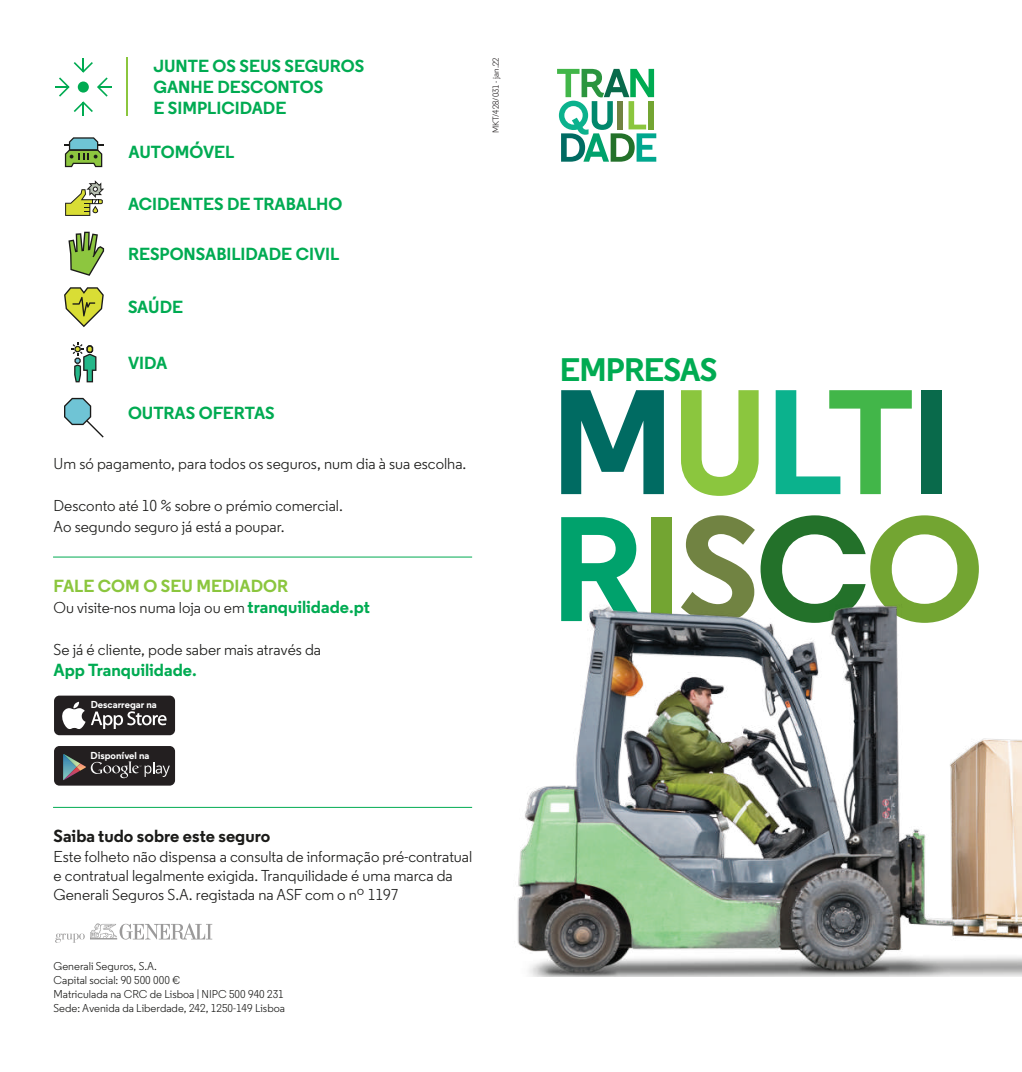
<style>
.page{position:relative;width:1022px;height:1072px;background:#fff}
.page>*{position:absolute;margin:0;border:0;box-sizing:border-box;transform-origin:0 0}
.t1{font:700 148.4px/126.9px "Regular TQ";letter-spacing:-.025em;color:#73a532}
.t2{font:700 32.55px "Regular TQ";letter-spacing:-.025em;color:#00ab52}
.t3{font:700 17.5px/21px "Regular TQ";color:#00ab52}
.t4{font:700 17.5px "Regular TQ";color:#1b1b19}
.t5{font:700 17.5px "Regular TQ";color:#8bc63e}
.t6{font:15.75px/19.2px "Regular TQ";color:#1b1b19}
.t7{font:11.38px/14px "Regular TQ";color:#1b1b19}
.t8{font:700 10.15px "Regular TQ";color:#fff}
.t9{font:8.75px "Regular TQ";color:#231f20}
.s1{font-weight:700;font-size:17.5px;color:#00ab52}
.s2{color:#006b62}
.s3{color:#8bc63e}
.s4{color:#0bb28d}
.s5{color:#42b649}
.s6{color:#096a4b}
.s7{color:#00a26c}
.s8{color:#718342}
.s9{color:#23712a}
</style>
<div class="page">
<svg style="left:557px;top:69px;width:99px;height:93px"></svg>
<img style="left:517px;top:604px;width:505px;height:372px">
<hr style="left:53px;top:556px;width:419px;height:1px;background:#00ab52">
<div style="left:54px;top:695px;width:121px;height:40px;background:#231f20;border-radius:5px"></div>
<svg style="left:62px;top:701px;width:105px;height:28px"></svg>
<div style="left:54px;top:746px;width:121px;height:39px;background:#231f20;border-radius:5px"></div>
<svg style="left:63px;top:754px;width:107px;height:26px"></svg>
<hr style="left:53px;top:807px;width:419px;height:1px;background:#00ab52">
<svg style="left:55px;top:923px;width:157px;height:19px"></svg>
<svg style="left:64px;top:137px;width:39px;height:30px"></svg>
<svg style="left:64px;top:287px;width:40px;height:40px"></svg>
<svg style="left:64px;top:398px;width:40px;height:39px"></svg>
<svg style="left:71px;top:343px;width:25px;height:39px"></svg>
<svg style="left:68px;top:232px;width:36px;height:44px"></svg>
<svg style="left:65px;top:180px;width:39px;height:36px"></svg>
<svg style="left:55px;top:58px;width:57px;height:58px"></svg>
<div style="left:78px;top:81px;width:11px;height:12px;background:#00ab52;border-radius:50%"></div>
<hr style="left:126px;top:58px;width:2px;height:58px;background:#8bc63e">
<p class="t3" style="left:153px;top:55px;width:212px">JUNTE OS SEUS SEGUROS<br>GANHE DESCONTOS<br>E SIMPLICIDADE</p>
<p class="t3" style="left:128px;top:141px;width:107px">AUTOMÓVEL</p>
<p class="t3" style="left:128px;top:192px;width:216px">ACIDENTES DE TRABALHO</p>
<p class="t3" style="left:128px;top:243px;width:213px">RESPONSABILIDADE CIVIL</p>
<p class="t3" style="left:128px;top:296px;width:57px">SAÚDE</p>
<p class="t3" style="left:128px;top:352px;width:41px">VIDA</p>
<p class="t3" style="left:128px;top:402px;width:148px">OUTRAS OFERTAS</p>
<p class="t6" style="left:54px;top:454px;width:414px">Um só pagamento, para todos os seguros, num dia à sua escolha.</p>
<p class="t6" style="left:54px;top:495px;width:291px;line-height:21px">Desconto até 10 % sobre o prémio comercial.<br>Ao segundo seguro já está a poupar.</p>
<p class="t5" style="left:54px;top:574px;width:236px">FALE COM O SEU MEDIADOR</p>
<p class="t6" style="left:54px;top:597px;width:318px">Ou visite-nos numa loja ou em <span class="s1">tranquilidade.pt</span></p>
<p class="t6" style="left:54px;top:639px;width:269px">Se já é cliente, pode saber mais através da</p>
<p class="t3" style="left:54px;top:659px;width:145px">App Tranquilidade.</p>
<p class="t8" style="left:91px;top:698px;width:67px">Descarregar na</p>
<p class="t8" style="left:91px;top:748px;width:60px">Disponível na</p>
<p class="t9" style="left:490px;top:133px;width:77px;rotate:-90deg">MKT/428/031 - jan.22</p>
<p class="t4" style="left:54px;top:824px;width:218px">Saiba tudo sobre este seguro</p>
<p class="t6" style="left:54px;top:846px;width:420px">Este folheto não dispensa a consulta de informação pré-contratual e contratual legalmente exigida. Tranquilidade é uma marca da<br>Generali Seguros S.A. registada na ASF com o nº 1197</p>
<p class="t7" style="left:54px;top:959px;width:233px">Generali Seguros, S.A.<br>Capital social: 90 500 000 €<br>Matriculada na CRC de Lisboa | NIPC 500 940 231<br>Sede: Avenida da Liberdade, 242, 1250-149 Lisboa</p>
<h2 class="t2" style="left:560px;top:348px;width:159px">EMPRESAS</h2>
<h1 class="t1" style="left:550px;top:376px;width:435px"><span class="s2">M</span><span class="s3">U</span><span class="s4">L</span><span class="s5">T</span><span class="s6">I<br></span><span class="s7">R</span>I<span class="s8">S</span><span class="s9">C</span>O</h1>
</div>
